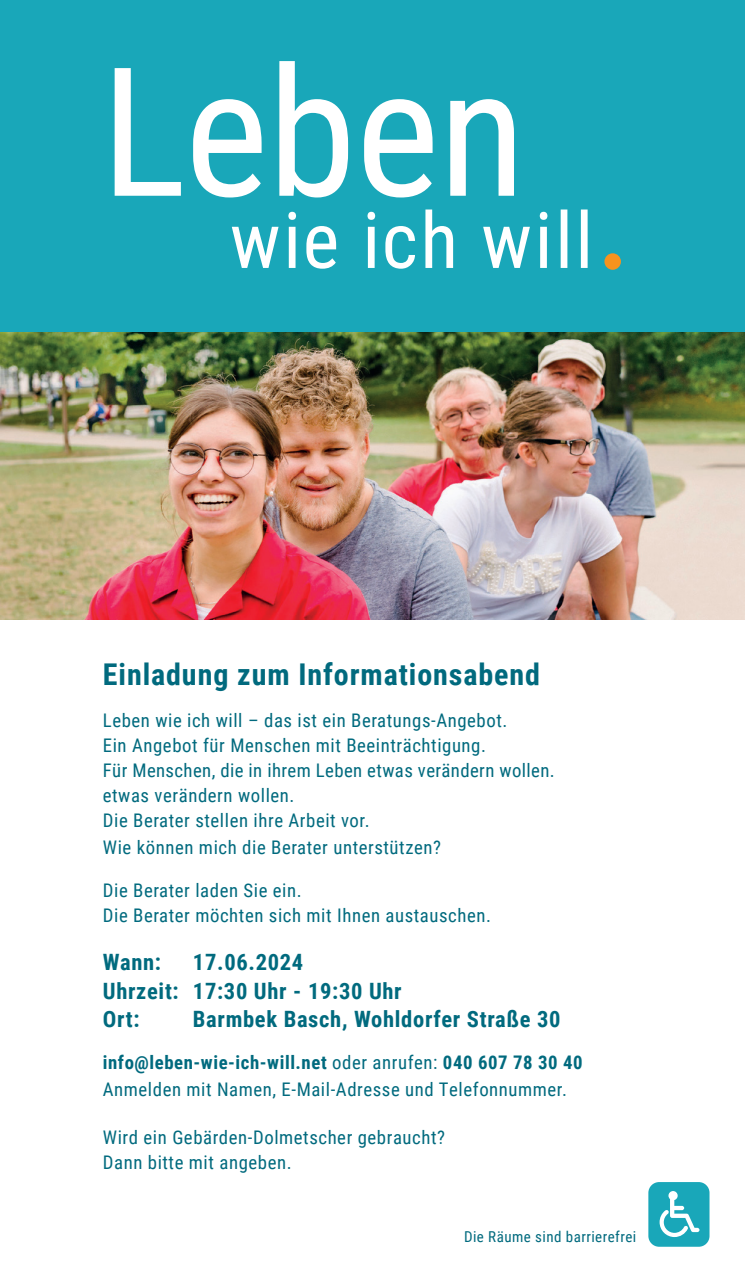
<style>
.page{position:relative;width:745px;height:1276px;background:#fff}
.page>*{position:absolute;margin:0;border:0;box-sizing:border-box;transform-origin:0 0}
.t1{font:700 30px "Roboto Condensed";letter-spacing:.03em;color:#016a7e}
.t2{font:700 22.5px/28.8px "Roboto Condensed";letter-spacing:.03em;color:#016a7e}
.t3{font:18.75px/25.2px "Roboto Condensed";letter-spacing:.03em;color:#016a7e}
.t4{font:15px "Roboto Condensed";letter-spacing:.03em;color:#016a7e}
.s1{font-weight:700}
</style>
<div class="page">
<div style="left:0;top:0;width:744px;height:346px;background:#19a7b9"></div>
<svg style="left:115px;top:61px;width:398px;height:136px"></svg>
<svg style="left:232px;top:209px;width:355px;height:60px"></svg>
<div style="left:604px;top:253px;width:16px;height:17px;background:#f7931d;border-radius:50%"></div>
<img style="left:0;top:332px;width:744px;height:287px">
<div style="left:648px;top:1182px;width:61px;height:64px;background:#19a7b9;border-radius:11px"></div>
<svg style="left:659px;top:1191px;width:40px;height:46px"></svg>
<h1 class="t1" style="left:103px;top:653px;width:438px">Einladung zum Informationsabend</h1>
<p class="t3" style="left:103px;top:707px;width:453px">Leben wie ich will – das ist ein Beratungs-Angebot.<br>Ein Angebot für Menschen mit Beeinträchtigung.<br>Für Menschen, die in ihrem Leben etwas verändern wollen. etwas verändern wollen.<br>Die Berater stellen ihre Arbeit vor.<br>Wie können mich die Berater unterstützen?</p>
<p class="t3" style="left:103px;top:877px;width:389px">Die Berater laden Sie ein.<br>Die Berater möchten sich mit Ihnen austauschen.</p>
<p class="t2" style="left:103px;top:946px;width:60px">Wann:</p>
<p class="t2" style="left:103px;top:946px;width:300px;text-indent:90px">17.06.2024<br>Uhrzeit: 17:30 Uhr - 19:30 Uhr<br>Ort:</p>
<p class="t2" style="left:193px;top:1004px;width:369px">Barmbek Basch, Wohldorfer Straße 30</p>
<p class="t3" style="left:103px;top:1047px;width:481px;line-height:27.5px"><span class="s1">info@leben-wie-ich-will.net</span> oder anrufen: <span class="s1">040 607 78 30 40<br></span>Anmelden mit Namen, E-Mail-Adresse und Telefonnummer.</p>
<p class="t3" style="left:103px;top:1123px;width:343px">Wird ein Gebärden-Dolmetscher gebraucht?<br>Dann bitte mit angeben.</p>
<p class="t4" style="left:463px;top:1225px;width:174px">Die Räume sind barrierefrei</p>
</div>
